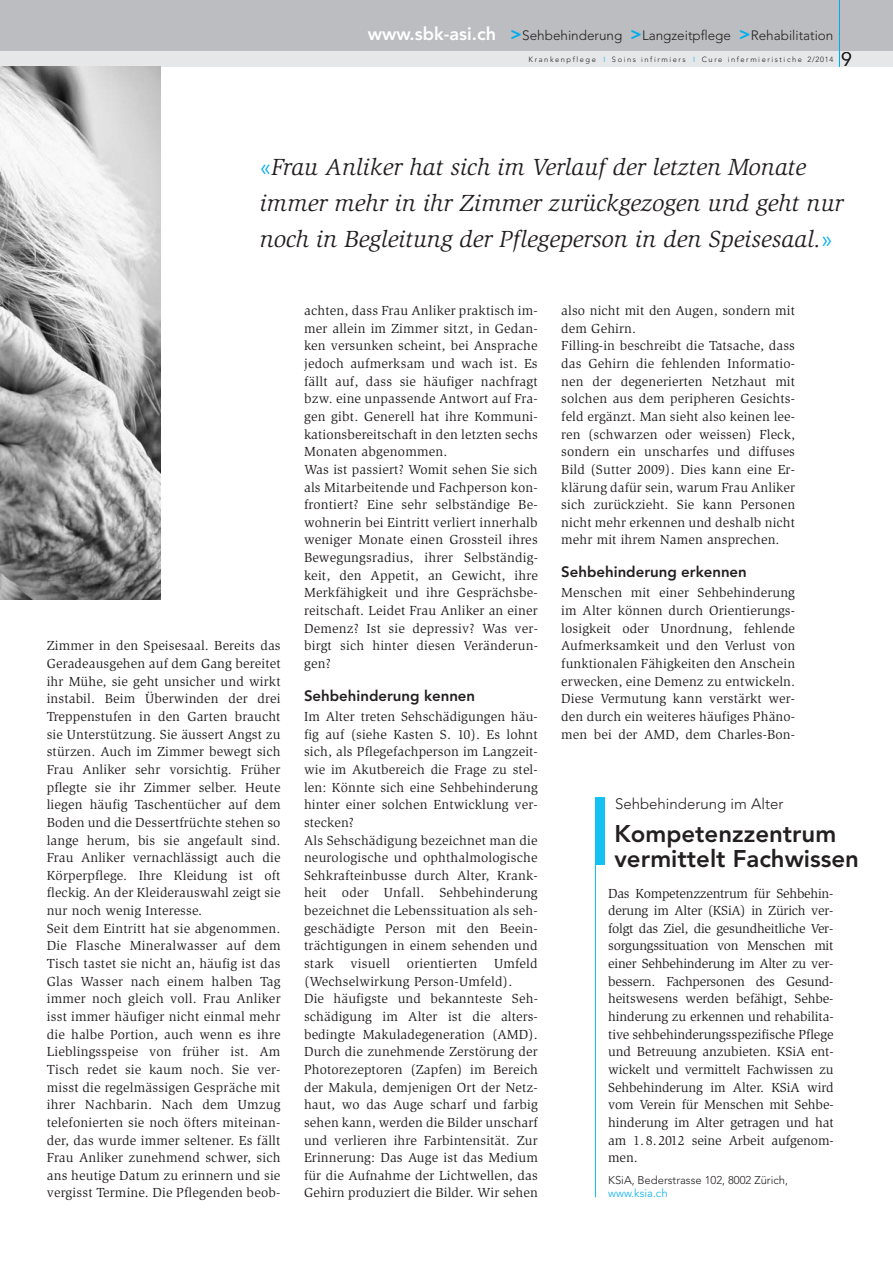
<style>
.page{position:relative;width:893px;height:1263px;background:#fff}
.page>*{position:absolute;margin:0;border:0;box-sizing:border-box;transform-origin:0 0}
.t1{font:italic 24px/36px "Slimbach";color:#231f20}
.t2{font:800 24px/25.5px "Avenir";color:#231f20}
.t3{font:300 19.5px "Avenir";color:#231f20}
.t4{font:800 18px "Avenir";color:#fff}
.t5{font:800 15px "Avenir";color:#231f20}
.t6{font:300 15px "Avenir";color:#231f20}
.TBody{font:13.5px/17.7px "Slimbach";letter-spacing:.01em;color:#231f20}
.t7{font:300 13.5px "Avenir";color:#231f20}
.TFoot{font:300 11.25px "Avenir";color:#231f20}
.t8{font:300 11.25px "Avenir";color:#00aeef}
.t9{font:300 7.5px "Avenir";letter-spacing:.21em;color:#231f20}
.s1{color:#00aeef}
.s2{font-weight:300;font-size:13.5px;color:#231f20}
.s3{font-weight:800;font-size:18px;color:#00aeef}
.s4{font-family:"Avenir";font-weight:300;font-style:normal;color:#00aeef}
</style>
<div class="page">
<div style="left:0;top:51px;width:893px;height:16px;background:#e6e7e9"></div>
<div style="left:0;top:0;width:893px;height:51px;background:#bcbdc0"></div>
<hr style="left:839px;top:0;width:1px;height:67px;background:#00aeef">
<div style="left:595px;top:797px;width:10px;height:68px;background:#15c0f2"></div>
<hr style="left:595px;top:798px;width:1px;height:399px;background:#15c0f2">
<img style="left:0;top:67px;width:161px;height:532px">
<p class="t4" style="left:368px;top:26px;width:276px">www.sbk-asi.ch <span class="s1">&gt;</span><span class="s2">Sehbehinderung</span> <span class="s1">&gt;</span></p>
<p class="t7" style="left:642px;top:30px;width:193px">Langzeitpflege <span class="s3">&gt;</span>Rehabilitation</p>
<p class="t9" style="left:529px;top:56px;width:306px">Krankenpflege <span class="s1">I</span> Soins infirmiers <span class="s1">I</span> Cure infermieristiche 2/2014</p>
<p class="t3" style="left:841px;top:51px;width:12px">9</p>
<h1 class="t1" style="left:260px;top:151px;width:585px"><span class="s4">«</span>Frau Anliker hat sich im Verlauf der letzten Monate immer mehr in ihr Zimmer zurückgezogen und geht nur noch in Begleitung der Pflegeperson in den Speisesaal.<span class="s4">»</span></h1>
<p class="TBody" style="left:47px;top:638px;width:235px">Zimmer in den Speisesaal. Bereits das Geradeausgehen auf dem Gang bereitet ihr Mühe, sie geht unsicher und wirkt instabil. Beim Überwinden der drei Treppenstufen in den Garten braucht sie Unterstützung. Sie äussert Angst zu stürzen. Auch im Zimmer bewegt sich Frau Anliker sehr vorsichtig. Früher pflegte sie ihr Zimmer selber. Heute liegen häufig Taschentücher auf dem Boden und die Dessertfrüchte stehen so lange herum, bis sie angefault sind.<br>Frau Anliker vernachlässigt auch die Körperpflege. Ihre Kleidung ist oft fleckig. An der Kleiderauswahl zeigt sie nur noch wenig Interesse.<br>Seit dem Eintritt hat sie abgenommen.<br>Die Flasche Mineralwasser auf dem Tisch tastet sie nicht an, häufig ist das Glas Wasser nach einem halben Tag immer noch gleich voll. Frau Anliker isst immer häufiger nicht einmal mehr die halbe Portion, auch wenn es ihre Lieblingsspeise von früher ist. Am Tisch redet sie kaum noch. Sie ver&shy;misst die regelmässigen Gespräche mit ihrer Nachbarin. Nach dem Umzug telefonierten sie noch öfters miteinan&shy;der, das wurde immer seltener. Es fällt Frau Anliker zunehmend schwer, sich ans heutige Datum zu erinnern und sie vergisst Termine. Die Pflegenden beob-</p>
<p class="TBody" style="left:304px;top:303px;width:235px">achten, dass Frau Anliker praktisch im&shy;mer allein im Zimmer sitzt, in Gedan&shy;ken versunken scheint, bei Ansprache jedoch aufmerksam und wach ist. Es fällt auf, dass sie häufiger nachfragt bzw. eine unpassende Antwort auf Fra&shy;gen gibt. Generell hat ihre Kommuni&shy;kationsbereitschaft in den letzten sechs Monaten abgenommen.<br>Was ist passiert? Womit sehen Sie sich als Mitarbeitende und Fachperson kon&shy;frontiert? Eine sehr selbständige Be&shy;wohnerin bei Eintritt verliert innerhalb weniger Monate einen Grossteil ihres Bewegungsradius, ihrer Selbständig&shy;keit, den Appetit, an Gewicht, ihre Merkfähigkeit und ihre Gesprächsbe&shy;reitschaft. Leidet Frau Anliker an einer Demenz? Ist sie depressiv? Was ver&shy;birgt sich hinter diesen Veränderun&shy;gen?</p>
<h6 class="t5" style="left:304px;top:689px;width:173px">Sehbehinderung kennen</h6>
<p class="TBody" style="left:304px;top:709px;width:235px">Im Alter treten Sehschädigungen häu&shy;fig auf (siehe Kasten S. 10). Es lohnt sich, als Pflegefachperson im Langzeit&shy;wie im Akutbereich die Frage zu stel&shy;len: Könnte sich eine Sehbehinderung hinter einer solchen Entwicklung ver&shy;stecken?<br>Als Sehschädigung bezeichnet man die neurologische und ophthalmologische Sehkrafteinbusse durch Alter, Krank&shy;heit oder Unfall. Sehbehinderung bezeichnet die Lebenssituation als seh&shy;geschädigte Person mit den Beein&shy;trächtigungen in einem sehenden und stark visuell orientierten Umfeld (Wechselwirkung Person-Umfeld).<br>Die häufigste und bekannteste Seh&shy;schädigung im Alter ist die alters&shy;bedingte Makuladegeneration (AMD).<br>Durch die zunehmende Zerstörung der Photorezeptoren (Zapfen) im Bereich der Makula, demjenigen Ort der Netz&shy;haut, wo das Auge scharf und farbig sehen kann, werden die Bilder unscharf und verlieren ihre Farbintensität. Zur Erinnerung: Das Auge ist das Medium für die Aufnahme der Lichtwellen, das Gehirn produziert die Bilder. Wir sehen</p>
<p class="TBody" style="left:561px;top:303px;width:235px">also nicht mit den Augen, sondern mit dem Gehirn.<br>Filling-in beschreibt die Tatsache, dass das Gehirn die fehlenden Informatio&shy;nen der degenerierten Netzhaut mit solchen aus dem peripheren Gesichts&shy;feld ergänzt. Man sieht also keinen lee&shy;ren (schwarzen oder weissen) Fleck, sondern ein unscharfes und diffuses Bild (Sutter 2009). Dies kann eine Er&shy;klärung dafür sein, warum Frau Anliker sich zurückzieht. Sie kann Personen nicht mehr erkennen und deshalb nicht mehr mit ihrem Namen ansprechen.</p>
<h6 class="t5" style="left:561px;top:566px;width:187px">Sehbehinderung erkennen</h6>
<p class="TBody" style="left:561px;top:585px;width:235px;text-align:justify">Menschen mit einer Sehbehinderung im Alter können durch Orientierungs&shy;losigkeit oder Unordnung, fehlende Aufmerksamkeit und den Verlust von funktionalen Fähigkeiten den Anschein erwecken, eine Demenz zu entwickeln.<br>Diese Vermutung kann verstärkt wer&shy;den durch ein weiteres häufiges Phäno&shy;men bei der AMD, dem Charles-Bon-</p>
<p class="t6" style="left:615px;top:798px;width:170px">Sehbehinderung im Alter</p>
<p class="t2" style="left:614px;top:822px;width:246px">Kompetenzzentrum vermittelt Fachwissen</p>
<p class="TBody" style="left:608px;top:885px;width:227px;text-align:justify">Das Kompetenzzentrum für Sehbehin&shy;derung im Alter (KSiA) in Zürich ver&shy;folgt das Ziel, die gesundheitliche Ver&shy;sorgungssituation von Menschen mit einer Sehbehinderung im Alter zu ver&shy;bessern. Fachpersonen des Gesund&shy;heitswesens werden befähigt, Sehbe&shy;hinderung zu erkennen und rehabilita&shy;tive sehbehinderungsspezifische Pflege und Betreuung anzubieten. KSiA ent&shy;wickelt und vermittelt Fachwissen zu Sehbehinderung im Alter. KSiA wird vom Verein für Menschen mit Sehbe&shy;hinderung im Alter getragen und hat am 1.8.2012 seine Arbeit aufgenom&shy;men.</p>
<p class="TFoot" style="left:608px;top:1175px;width:181px">KSiA, Bederstrasse 102, 8002 Zürich,</p>
<p class="t8" style="left:608px;top:1189px;width:61px">www.ksia.ch</p>
</div>
